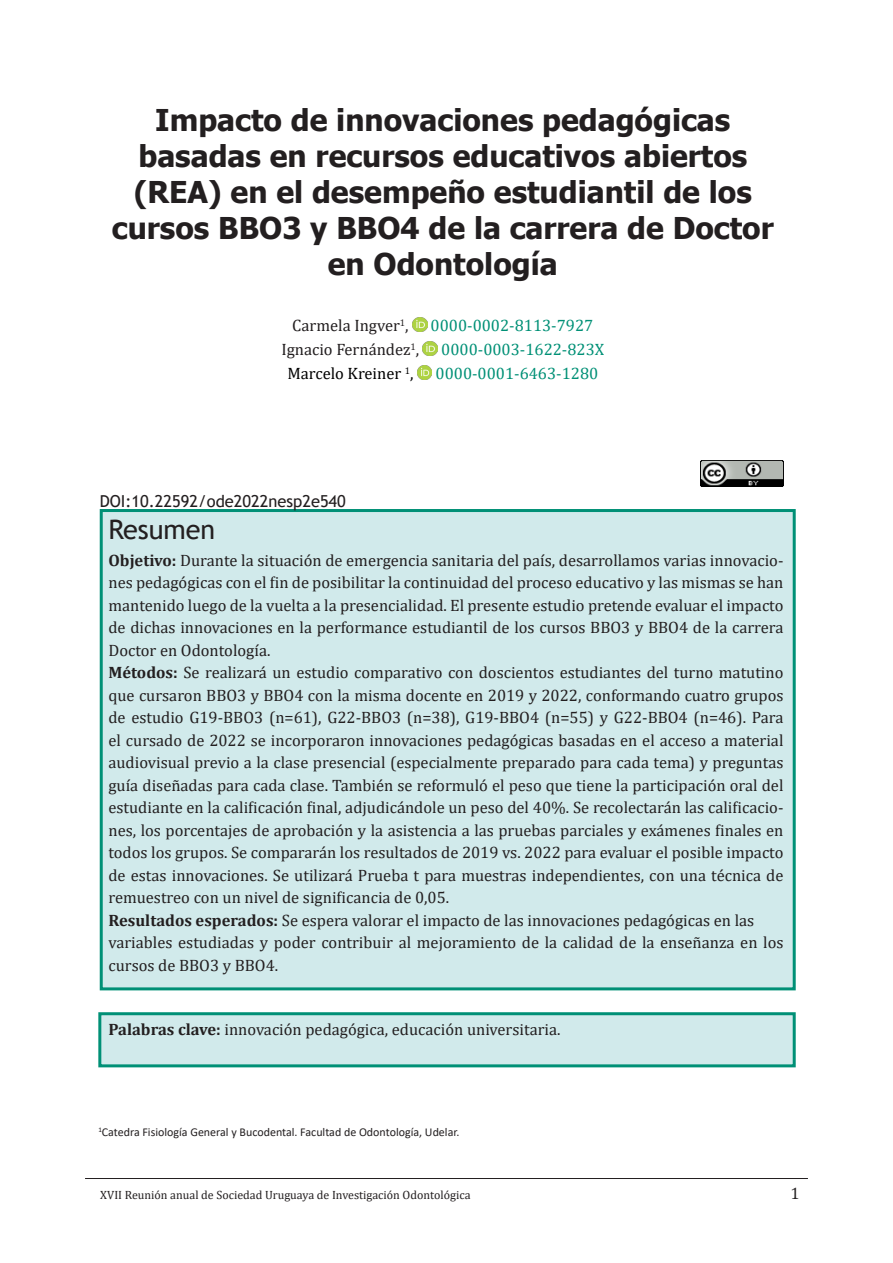
<style>
.page{position:relative;width:893px;height:1263px;background:#fff}
.page>*{position:absolute;margin:0;border:0;box-sizing:border-box;transform-origin:0 0}
.t1{font:700 30px/36px "Tahoma";color:#231f20;text-align:center}
.t2{font:27px "Trebuchet MS";color:#231f20}
.t3{font:16.5px/22.5px "Cambria";color:#231f20;text-align:justify}
.t4{font:16.5px "Cambria";color:#009076}
.t5{font:16.5px "Trebuchet MS";color:#231f20}
.t6{font:16.5px "Cambria";color:#000}
.t7{font:12px "Calibri";color:#231f20}
.t8{font:12px "Cambria";color:#231f20}
.s1{font-weight:700}
</style>
<div class="page">
<hr style="left:85px;top:1178px;width:723px;height:1px;background:#231f20">
<img style="left:412px;top:318px;width:15px;height:13px">
<img style="left:423px;top:342px;width:15px;height:13px">
<img style="left:417px;top:366px;width:15px;height:13px">
<img style="left:701px;top:461px;width:83px;height:26px">
<div style="left:100px;top:509px;width:696px;height:481px;background:#d1eaeb;border:3px solid #009076"></div>
<div style="left:98px;top:1012px;width:698px;height:55px;background:#d1eaeb;border:3px solid #009076"></div>
<p class="t1" style="left:155px;top:103px;width:577px">Impacto de innovaciones pedagógicas</p>
<p class="t1" style="left:112px;top:139px;width:663px">basadas en recursos educativos abiertos (REA) en el desempeño estudiantil de los cursos BBO3 y BBO4 de la carrera de Doctor en Odontología</p>
<p class="t3" style="left:292px;top:314px;width:118px">Carmela Ingver<sup>1</sup>,</p>
<p class="t4" style="left:431px;top:316px;width:164px">0000-0002-8113-7927</p>
<p class="t3" style="left:281px;top:338px;width:139px">Ignacio Fernández<sup>1</sup>,</p>
<p class="t4" style="left:441px;top:340px;width:164px">0000-0003-1622-823X</p>
<p class="t6" style="left:287px;top:364px;width:128px">Marcelo Kreiner <sup>1</sup>,</p>
<p class="t4" style="left:436px;top:364px;width:164px">0000-0001-6463-1280</p>
<p class="t5" style="left:100px;top:491px;width:248px">DOI:10.22592/ode2022nesp2e540</p>
<p class="t2" style="left:108px;top:512px;width:108px">Resumen</p>
<p class="t3" style="left:108px;top:549px;width:677px"><span class="s1">Objetivo:</span> Durante la situación de emergencia sanitaria del país, desarrollamos varias innovacio&shy;nes pedagógicas con el fin de posibilitar la continuidad del proceso educativo y las mismas se han mantenido luego de la vuelta a la presencialidad. El presente estudio pretende evaluar el impacto de dichas innovaciones en la performance estudiantil de los cursos BBO3 y BBO4 de la carrera Doctor en Odontología.</p>
<p class="t3" style="left:108px;top:661px;width:677px"><span class="s1">Métodos:</span> Se realizará un estudio comparativo con doscientos estudiantes del turno matutino que cursaron BBO3 y BBO4 con la misma docente en 2019 y 2022, conformando cuatro grupos de estudio G19-BBO3 (n=61), G22-BBO3 (n=38), G19-BBO4 (n=55) y G22-BBO4 (n=46). Para el cursado de 2022 se incorporaron innovaciones pedagógicas basadas en el acceso a material audiovisual previo a la clase presencial (especialmente preparado para cada tema) y preguntas guía diseñadas para cada clase. También se reformuló el peso que tiene la participación oral del estudiante en la calificación final, adjudicándole un peso del 40%. Se recolectarán las calificacio&shy;nes, los porcentajes de aprobación y la asistencia a las pruebas parciales y exámenes finales en todos los grupos. Se compararán los resultados de 2019 vs. 2022 para evaluar el posible impacto de estas innovaciones. Se utilizará Prueba t para muestras independientes, con una técnica de remuestreo con un nivel de significancia de 0,05.</p>
<p class="t3" style="left:108px;top:909px;width:647px"><span class="s1">Resultados esperados:</span> Se espera valorar el impacto de las innovaciones pedagógicas en las</p>
<p class="t3" style="left:108px;top:931px;width:677px">variables estudiadas y poder contribuir al mejoramiento de la calidad de la enseñanza en los cursos de BBO3 y BBO4.</p>
<p class="t3" style="left:108px;top:1018px;width:454px"><span class="s1">Palabras clave:</span> innovación pedagógica, educación universitaria.</p>
<p class="t7" style="left:98px;top:1124px;width:363px"><sup>1</sup>Catedra Fisiología General y Bucodental. Facultad de Odontología, Udelar.</p>
<p class="t8" style="left:100px;top:1188px;width:372px">XVII Reunión anual de Sociedad Uruguaya de Investigación Odontológica</p>
<p class="t3" style="left:790px;top:1182px;width:11px">1</p>
</div>
